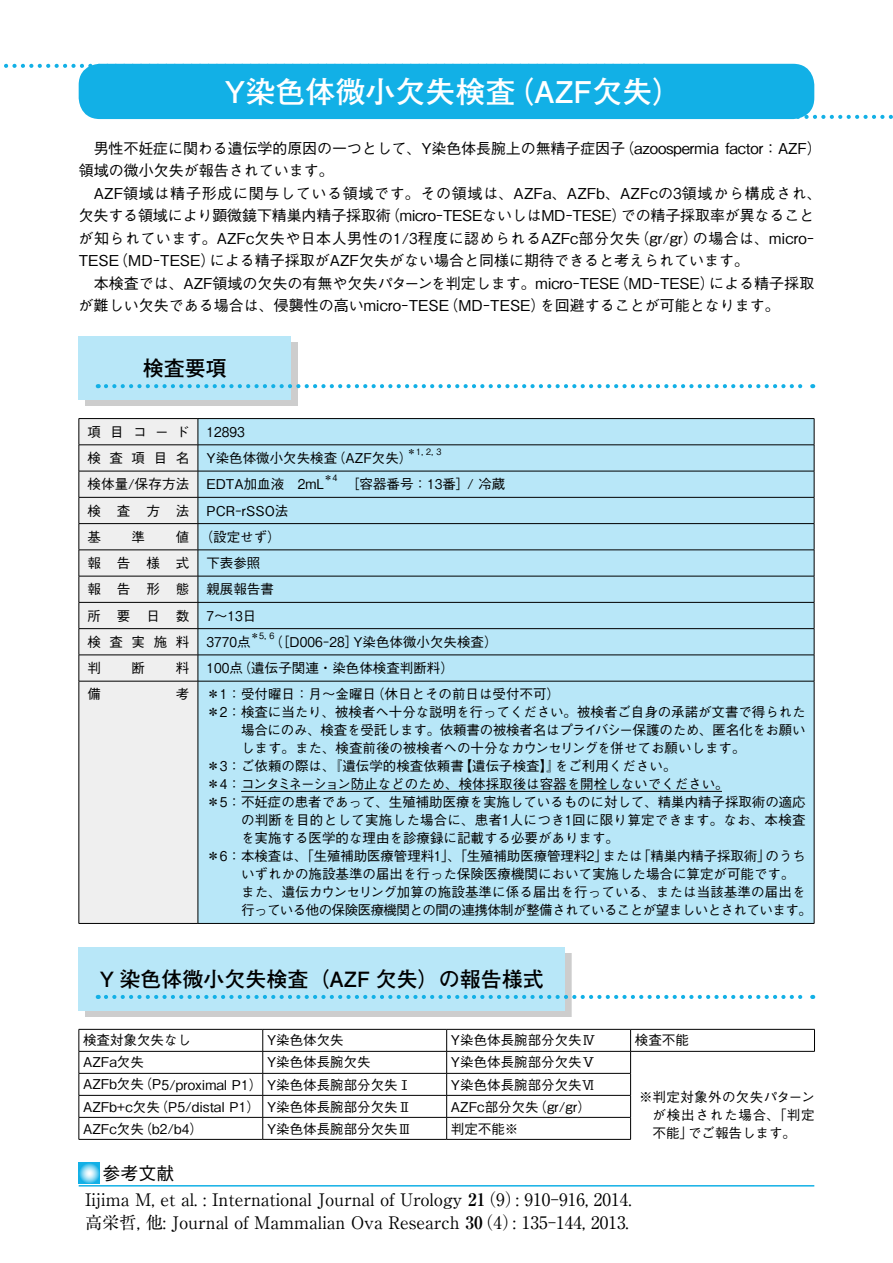
<style>
.page{position:relative;width:893px;height:1263px;background:#fff}
.page>*{position:absolute;margin:0;border:0;box-sizing:border-box;transform-origin:0 0}
.t1{font:700 30px "Futo Go B101 Pro";color:#fff}
.t2{font:700 21px "Futo Go B101 Pro";color:#000}
.t3{font:500 18px "Gothic BBB Pro";color:#000}
.t4{font:17.25px/22.5px "Ryumin Pro";color:#000}
.t5{font:500 15px/22.5px "Gothic BBB Pro";color:#000}
.t6{font:500 13.5px/18px "Gothic BBB Pro";color:#000;text-align:justify}
.t7{font:500 13.5px "Gothic BBB Pro";letter-spacing:-.04em;color:#000}
.t8{font:500 13.5px "Gothic BBB Pro";letter-spacing:-.02em;color:#000}
.t9{font:500 13.5px "Gothic BBB Pro";letter-spacing:.02em;color:#000}
.t10{font:500 13.5px "Gothic BBB Pro";color:#000;scale:.9 1}
.t11{font:500 13.5px/26.2px "Gothic BBB Pro";letter-spacing:.595em;color:#000}
.t12{font:500 8.7px "Gothic BBB Pro";color:#000}
.s1{font-weight:700}
</style>
<div class="page">
<hr style="left:79px;top:1185px;width:735px;height:1px;background:#12b0e6">
<svg style="left:79px;top:1162px;width:20px;height:21px"></svg>
<svg style="left:4px;top:64px;width:92px;height:4px"></svg>
<svg style="left:797px;top:115px;width:96px;height:4px"></svg>
<div style="left:79px;top:64px;width:735px;height:55px;background:#12b0e6;border-radius:21px"></div>
<div style="left:85px;top:342px;width:213px;height:64px;background:#cdcdcd"></div>
<div style="left:79px;top:336px;width:212px;height:64px;background:#b8e7f8"></div>
<svg style="left:106px;top:384px;width:707px;height:4px"></svg>
<div style="left:80px;top:419px;width:118px;height:504px;background:#efefef"></div>
<div style="left:199px;top:419px;width:615px;height:504px;background:#b8e7f8"></div>
<hr style="left:79px;top:418px;width:119px;height:1px;background:#000">
<hr style="left:198px;top:418px;width:616px;height:1px;background:#000">
<hr style="left:79px;top:445px;width:119px;height:1px;background:#000">
<hr style="left:198px;top:445px;width:616px;height:1px;background:#000">
<hr style="left:79px;top:471px;width:119px;height:1px;background:#000">
<hr style="left:198px;top:471px;width:616px;height:1px;background:#000">
<hr style="left:79px;top:497px;width:119px;height:1px;background:#000">
<hr style="left:198px;top:497px;width:616px;height:1px;background:#000">
<hr style="left:79px;top:523px;width:119px;height:1px;background:#000">
<hr style="left:198px;top:523px;width:616px;height:1px;background:#000">
<hr style="left:79px;top:550px;width:119px;height:1px;background:#000">
<hr style="left:198px;top:550px;width:616px;height:1px;background:#000">
<hr style="left:79px;top:576px;width:119px;height:1px;background:#000">
<hr style="left:198px;top:576px;width:616px;height:1px;background:#000">
<hr style="left:79px;top:602px;width:119px;height:1px;background:#000">
<hr style="left:198px;top:602px;width:616px;height:1px;background:#000">
<hr style="left:79px;top:628px;width:119px;height:1px;background:#000">
<hr style="left:198px;top:628px;width:616px;height:1px;background:#000">
<hr style="left:79px;top:655px;width:119px;height:1px;background:#000">
<svg style="left:79px;top:419px;width:1px;height:262px"></svg>
<hr style="left:198px;top:655px;width:616px;height:1px;background:#000">
<svg style="left:198px;top:419px;width:1px;height:262px"></svg>
<svg style="left:814px;top:419px;width:1px;height:262px"></svg>
<hr style="left:79px;top:681px;width:119px;height:1px;background:#000">
<hr style="left:79px;top:681px;width:1px;height:242px;background:#000">
<hr style="left:198px;top:681px;width:616px;height:1px;background:#000">
<hr style="left:198px;top:681px;width:1px;height:242px;background:#000">
<hr style="left:814px;top:681px;width:1px;height:242px;background:#000">
<hr style="left:79px;top:923px;width:119px;height:1px;background:#000">
<hr style="left:198px;top:923px;width:616px;height:1px;background:#000">
<hr style="left:241px;top:791px;width:481px;height:1px;background:#000">
<div style="left:85px;top:953px;width:486px;height:64px;background:#000;opacity:.2"></div>
<div style="left:79px;top:947px;width:486px;height:63px;background:#b8e7f8"></div>
<svg style="left:106px;top:995px;width:707px;height:4px"></svg>
<svg style="left:80px;top:1030px;width:734px;height:109px"></svg>
<hr style="left:79px;top:1029px;width:184px;height:1px;background:#000">
<hr style="left:263px;top:1029px;width:184px;height:1px;background:#000">
<hr style="left:447px;top:1029px;width:184px;height:1px;background:#000">
<hr style="left:631px;top:1029px;width:184px;height:1px;background:#000">
<svg style="left:814px;top:1029px;width:1px;height:22px"></svg>
<hr style="left:79px;top:1051px;width:184px;height:1px;background:#000">
<hr style="left:263px;top:1051px;width:184px;height:1px;background:#000">
<hr style="left:447px;top:1051px;width:184px;height:1px;background:#000">
<hr style="left:631px;top:1051px;width:184px;height:1px;background:#000">
<hr style="left:79px;top:1073px;width:184px;height:1px;background:#000">
<hr style="left:263px;top:1073px;width:184px;height:1px;background:#000">
<hr style="left:447px;top:1073px;width:184px;height:1px;background:#000">
<hr style="left:79px;top:1095px;width:184px;height:1px;background:#000">
<hr style="left:263px;top:1095px;width:184px;height:1px;background:#000">
<hr style="left:447px;top:1095px;width:184px;height:1px;background:#000">
<hr style="left:79px;top:1117px;width:184px;height:1px;background:#000">
<svg style="left:79px;top:1029px;width:1px;height:110px"></svg>
<hr style="left:263px;top:1117px;width:184px;height:1px;background:#000">
<svg style="left:262px;top:1029px;width:1px;height:110px"></svg>
<hr style="left:447px;top:1117px;width:184px;height:1px;background:#000">
<svg style="left:446px;top:1029px;width:1px;height:110px"></svg>
<svg style="left:630px;top:1029px;width:1px;height:110px"></svg>
<hr style="left:79px;top:1139px;width:184px;height:1px;background:#000">
<hr style="left:263px;top:1139px;width:184px;height:1px;background:#000">
<hr style="left:447px;top:1139px;width:184px;height:1px;background:#000">
<h1 class="t1" style="left:225px;top:67px;width:459px">Y染色体微小欠失検査（AZF欠失）</h1>
<p class="t5" style="left:79px;top:135px;width:745px">　男性不妊症に関わる遺伝学的原因の一つとして、Y染色体長腕上の無精子症因子（azoospermia factor：AZF）領域の微小欠失が報告されています。<br>　AZF領域は精子形成に関与している領域です。その領域は、AZFa、AZFb、AZFcの3領域から構成され、欠失する領域により顕微鏡下精巣内精子採取術（micro－TESEないしはMD－TESE）での精子採取率が異なることが知られています。AZFc欠失や日本人男性の1/3程度に認められるAZFc部分欠失（gr/gr）の場合は、micro－TESE（MD－TESE）による精子採取がAZF欠失がない場合と同様に期待できると考えられています。<br>　本検査では、AZF領域の欠失の有無や欠失パターンを判定します。micro－TESE（MD－TESE）による精子採取が難しい欠失である場合は、侵襲性の高いmicro－TESE（MD－TESE）を回避することが可能となります。</p>
<h2 class="t2" style="left:143px;top:351px;width:85px">検査要項</h2>
<p class="t6" style="left:87px;top:421px;width:104px">項目コード</p>
<p class="t10" style="left:206px;top:421px;width:44px">12893</p>
<p class="t6" style="left:87px;top:447px;width:104px">検査項目名</p>
<p class="t6" style="left:206px;top:447px;width:207px">Y染色体微小欠失検査（AZF欠失）</p>
<p class="t12" style="left:407px;top:445px;width:36px">＊1, 2, 3</p>
<p class="t6" style="left:87px;top:474px;width:104px">検体量/保存方法</p>
<p class="t6" style="left:206px;top:474px;width:119px">EDTA加血液　2mL</p>
<p class="t12" style="left:324px;top:471px;width:15px">＊4</p>
<p class="t6" style="left:338px;top:474px;width:169px">　［容器番号：13番］/ 冷蔵</p>
<p class="t6" style="left:87px;top:500px;width:104px">検査方法</p>
<p class="t6" style="left:206px;top:500px;width:83px">PCR－rSSO法</p>
<p class="t6" style="left:87px;top:526px;width:15px">基</p>
<p class="t6" style="left:132px;top:526px;width:15px">準</p>
<p class="t11" style="left:87px;top:522px;width:195px;text-indent:89px">値 （設定せず）報告様式</p>
<p class="t6" style="left:206px;top:552px;width:55px">下表参照</p>
<p class="t6" style="left:87px;top:579px;width:104px">報告形態</p>
<p class="t6" style="left:206px;top:579px;width:69px">親展報告書</p>
<p class="t6" style="left:87px;top:605px;width:104px">所要日数</p>
<p class="t10" style="left:206px;top:605px;width:57px">7～13日</p>
<p class="t6" style="left:87px;top:631px;width:104px">検査実施料</p>
<p class="t10" style="left:206px;top:631px;width:51px">3770点</p>
<p class="t12" style="left:251px;top:629px;width:25px">＊5, 6</p>
<p class="t6" style="left:269px;top:631px;width:230px">（［D006－28］Y染色体微小欠失検査）</p>
<p class="t6" style="left:87px;top:657px;width:15px">判</p>
<p class="t6" style="left:132px;top:657px;width:15px">断</p>
<p class="t6" style="left:176px;top:657px;width:15px">料</p>
<p class="t10" style="left:206px;top:657px;width:276px">100点（遺伝子関連・染色体検査判断料）</p>
<p class="t6" style="left:87px;top:684px;width:15px">備</p>
<p class="t6" style="left:176px;top:684px;width:15px">考</p>
<p class="t6" style="left:206px;top:684px;width:355px">＊1：受付曜日：月～金曜日（休日とその前日は受付不可）</p>
<p class="t6" style="left:206px;top:702px;width:601px">＊2： 検査に当たり、被検者へ十分な説明を行ってください。被検者ご自身の承諾が文書で得られた</p>
<p class="t8" style="left:241px;top:719px;width:566px">場合にのみ、検査を受託します。依頼書の被検者名はプライバシー保護のため、匿名化をお願い</p>
<p class="t6" style="left:241px;top:738px;width:506px">します。また、検査前後の被検者への十分なカウンセリングを併せてお願いします。</p>
<p class="t6" style="left:206px;top:756px;width:472px">＊3：ご依頼の際は、『遺伝学的検査依頼書【遺伝子検査】』をご利用ください。</p>
<p class="t6" style="left:206px;top:774px;width:524px">＊4：コンタミネーション防止などのため、検体採取後は容器を開栓しないでください。</p>
<p class="t6" style="left:206px;top:792px;width:601px">＊5： 不妊症の患者であって、生殖補助医療を実施しているものに対して、精巣内精子採取術の適応</p>
<p class="t9" style="left:241px;top:809px;width:566px">の判断を目的として実施した場合に、患者1人につき1回に限り算定できます。なお、本検査</p>
<p class="t6" style="left:241px;top:828px;width:379px">を実施する医学的な理由を診療録に記載する必要があります。</p>
<p class="t6" style="left:206px;top:846px;width:601px">＊6： 本検査は、「生殖補助医療管理料1」、「生殖補助医療管理料2」または「精巣内精子採取術」のうち</p>
<p class="t6" style="left:241px;top:864px;width:555px">いずれかの施設基準の届出を行った保険医療機関において実施した場合に算定が可能です。</p>
<p class="t6" style="left:241px;top:882px;width:566px">また、遺伝カウンセリング加算の施設基準に係る届出を行っている、または当該基準の届出を</p>
<p class="t7" style="left:241px;top:899px;width:572px">行っている他の保険医療機関との間の連携体制が整備されていることが望ましいとされています。</p>
<h2 class="t2" style="left:100px;top:962px;width:445px">Y 染色体微小欠失検査（AZF 欠失）の報告様式</h2>
<p class="t6" style="left:83px;top:1030px;width:110px">検査対象欠失なし</p>
<p class="t6" style="left:267px;top:1030px;width:78px">Y染色体欠失</p>
<p class="t6" style="left:451px;top:1030px;width:146px">Y染色体長腕部分欠失Ⅳ</p>
<p class="t6" style="left:635px;top:1030px;width:55px">検査不能</p>
<p class="t6" style="left:83px;top:1052px;width:62px">AZFa欠失</p>
<p class="t6" style="left:267px;top:1052px;width:105px">Y染色体長腕欠失</p>
<p class="t6" style="left:451px;top:1052px;width:146px">Y染色体長腕部分欠失Ⅴ</p>
<p class="t6" style="left:653px;top:1086px;width:163px;text-indent:-14px">※ 判定対象外の欠失パターンが検出された場合、「判定不能」でご報告します。</p>
<p class="t6" style="left:83px;top:1074px;width:330px">AZFb欠失（P5/proximal P1） Y染色体長腕部分欠失Ⅰ</p>
<p class="t6" style="left:451px;top:1074px;width:146px">Y染色体長腕部分欠失Ⅵ</p>
<p class="t6" style="left:83px;top:1096px;width:330px">AZFb+c欠失（P5/distal P1） Y染色体長腕部分欠失Ⅱ</p>
<p class="t6" style="left:451px;top:1096px;width:141px">AZFc部分欠失（gr/gr）</p>
<p class="t6" style="left:83px;top:1118px;width:121px">AZFc欠失（b2/b4）</p>
<p class="t6" style="left:267px;top:1118px;width:146px">Y染色体長腕部分欠失Ⅲ</p>
<p class="t6" style="left:451px;top:1118px;width:69px">判定不能※</p>
<h3 class="t3" style="left:103px;top:1158px;width:73px">参考文献</h3>
<p class="t4" style="left:85px;top:1187px;width:548px">Iijima M, et al. : International Journal of Urology <span class="s1">21</span>（9）: 910-916, 2014.高栄哲, 他: Journal of Mammalian Ova Research <span class="s1">30</span>（4）: 135-144, 2013.</p>
</div>
